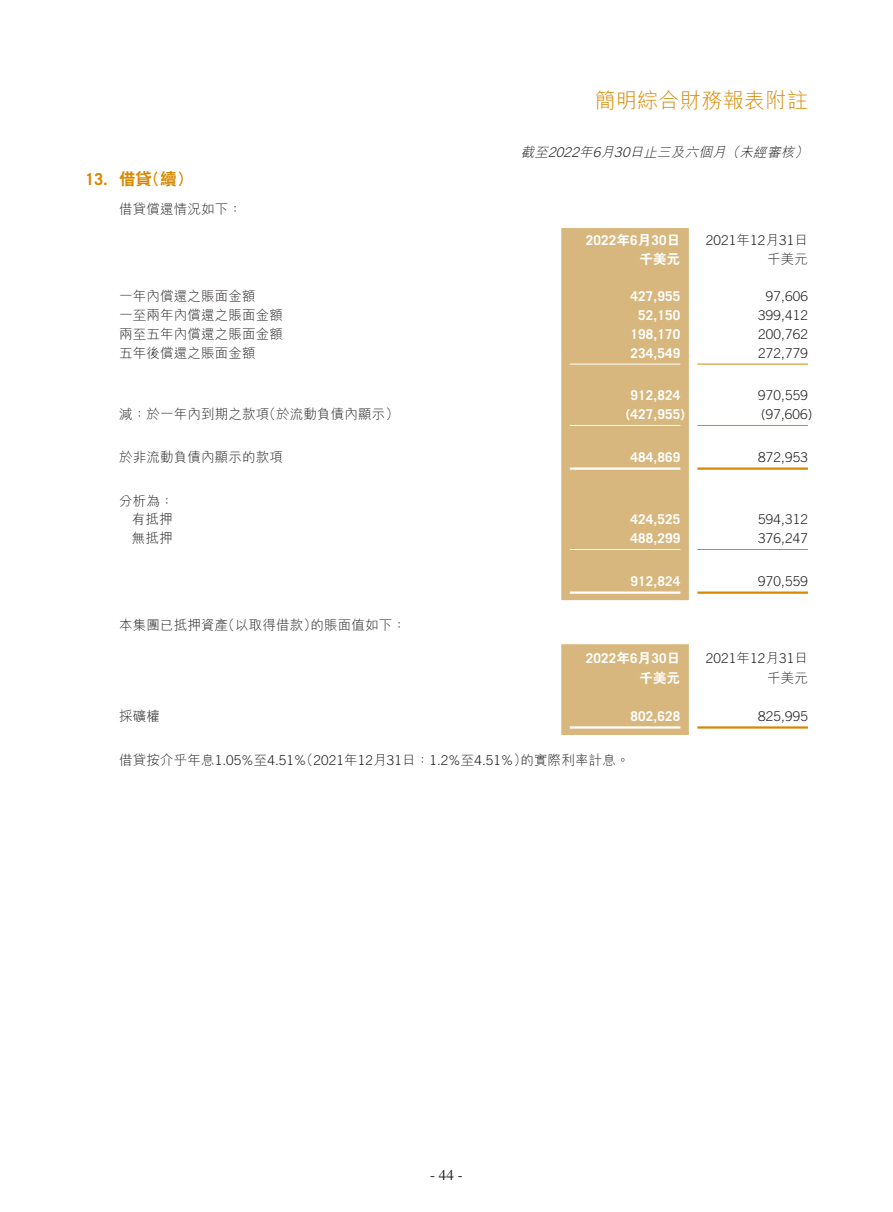
<style>
.page{position:relative;width:893px;height:1212px;background:#fff}
.page>*{position:absolute;margin:0;border:0;box-sizing:border-box;transform-origin:0 0}
.t1{font:300 21px "M Hei HK";letter-spacing:.015em;color:#d78800}
.t2{font:800 16.5px "C Hei 2 HK";color:#d78800}
.t3{font:15px "Times LT Std";color:#231f20}
.t4{font:300 13.5px "Trade Gothic LT Std";letter-spacing:.01em;color:#231f20}
.t5{font:300 13.5px/18.8px "M Hei HK";letter-spacing:.01em;color:#231f20;text-align:right}
.t6{font:700 13.5px "Trade Gothic LT Std";letter-spacing:.01em;color:#fff}
.t7{font:italic 300 13.5px "M Hei HK";color:#231f20}
.t8{font:800 13.5px "C Hei 2 HK";letter-spacing:.01em;color:#fff}
.s1{font-family:"Trade Gothic LT Std";font-weight:700}
.s2{font-family:"Trade Gothic LT Std"}
.s3{font-family:"C Hei 2 HK";font-weight:800}
.s4{font-family:"M Hei HK"}
</style>
<div class="page">
<div style="left:561px;top:228px;width:128px;height:372px;background:#d7b77d"></div>
<hr style="left:570px;top:364px;width:110px;height:1px;background:#fff">
<hr style="left:697px;top:364px;width:111px;height:1px;background:#d78800">
<hr style="left:570px;top:425px;width:110px;height:1px;background:#fff">
<hr style="left:697px;top:425px;width:111px;height:1px;background:#d78800">
<hr style="left:570px;top:467px;width:110px;height:3px;background:#fff">
<hr style="left:697px;top:467px;width:111px;height:3px;background:#d78800">
<hr style="left:570px;top:549px;width:110px;height:1px;background:#fff">
<hr style="left:697px;top:549px;width:111px;height:1px;background:#d78800">
<hr style="left:570px;top:591px;width:110px;height:3px;background:#fff">
<hr style="left:697px;top:591px;width:111px;height:3px;background:#d78800">
<div style="left:561px;top:644px;width:128px;height:91px;background:#d7b77d"></div>
<hr style="left:570px;top:726px;width:110px;height:3px;background:#fff">
<hr style="left:697px;top:726px;width:111px;height:3px;background:#d78800">
<p class="t2" style="left:85px;top:168px;width:110px"><span class="s1">13.</span> 借貸（續）</p>
<p class="t5" style="left:119px;top:199px;width:124px">借貸償還情況如下：</p>
<h1 class="t1" style="left:595px;top:86px;width:215px">簡明綜合財務報表附註</h1>
<p class="t7" style="left:521px;top:143px;width:293px">截至<span class="s2">2022</span>年<span class="s2">6</span>月<span class="s2">30</span>日止三及六個月（未經審核）</p>
<p class="t6" style="left:586px;top:232px;width:96px">2022<span class="s3">年</span>6<span class="s3">月</span>30<span class="s3">日</span></p>
<p class="t4" style="left:706px;top:232px;width:104px">2021<span class="s4">年</span>12<span class="s4">月</span>31<span class="s4">日</span></p>
<p class="t8" style="left:639px;top:250px;width:42px">千美元</p>
<p class="t5" style="left:767px;top:249px;width:42px">千美元</p>
<p class="t5" style="left:119px;top:286px;width:138px">一年內償還之賬面金額</p>
<p class="t6" style="left:631px;top:288px;width:51px">427,955</p>
<p class="t4" style="left:766px;top:289px;width:44px">97,606</p>
<p class="t5" style="left:119px;top:305px;width:165px">一至兩年內償還之賬面金額</p>
<p class="t6" style="left:638px;top:307px;width:44px">52,150</p>
<p class="t4" style="left:758px;top:307px;width:51px">399,412</p>
<p class="t5" style="left:119px;top:324px;width:165px">兩至五年內償還之賬面金額</p>
<p class="t6" style="left:631px;top:326px;width:51px">198,170</p>
<p class="t4" style="left:758px;top:326px;width:51px">200,762</p>
<p class="t5" style="left:119px;top:343px;width:138px">五年後償還之賬面金額</p>
<p class="t6" style="left:631px;top:344px;width:51px">234,549</p>
<p class="t4" style="left:758px;top:345px;width:51px">272,779</p>
<p class="t6" style="left:631px;top:387px;width:51px">912,824</p>
<p class="t4" style="left:758px;top:387px;width:51px">970,559</p>
<p class="t5" style="left:119px;top:404px;width:281px">減：於一年內到期之款項（於流動負債內顯示）</p>
<p class="t6" style="left:626px;top:406px;width:61px">(427,955)</p>
<p class="t4" style="left:761px;top:406px;width:53px">(97,606)</p>
<p class="t5" style="left:119px;top:447px;width:165px">於非流動負債內顯示的款項</p>
<p class="t6" style="left:631px;top:448px;width:51px">484,869</p>
<p class="t4" style="left:758px;top:449px;width:51px">872,953</p>
<p class="t5" style="left:119px;top:491px;width:56px">分析為：有抵押</p>
<p class="t6" style="left:631px;top:511px;width:51px">424,525</p>
<p class="t4" style="left:758px;top:511px;width:51px">594,312</p>
<p class="t5" style="left:132px;top:528px;width:42px">無抵押</p>
<p class="t6" style="left:631px;top:530px;width:51px">488,299</p>
<p class="t4" style="left:758px;top:530px;width:51px">376,247</p>
<p class="t6" style="left:631px;top:572px;width:51px">912,824</p>
<p class="t4" style="left:758px;top:573px;width:51px">970,559</p>
<p class="t5" style="left:119px;top:615px;width:288px">本集團已抵押資產（以取得借款）的賬面值如下：</p>
<p class="t6" style="left:586px;top:650px;width:96px">2022<span class="s3">年</span>6<span class="s3">月</span>30<span class="s3">日</span></p>
<p class="t4" style="left:706px;top:650px;width:104px">2021<span class="s4">年</span>12<span class="s4">月</span>31<span class="s4">日</span></p>
<p class="t8" style="left:639px;top:669px;width:42px">千美元</p>
<p class="t5" style="left:767px;top:668px;width:42px">千美元</p>
<p class="t5" style="left:119px;top:706px;width:42px">採礦權</p>
<p class="t6" style="left:631px;top:707px;width:51px">802,628</p>
<p class="t4" style="left:758px;top:708px;width:51px">825,995</p>
<p class="t4" style="left:119px;top:752px;width:512px"><span class="s4">借貸按介乎年息</span>1.05%<span class="s4">至</span>4.51%<span class="s4">（</span>2021<span class="s4">年</span>12<span class="s4">月</span>31<span class="s4">日：</span>1.2%<span class="s4">至</span>4.51%<span class="s4">）的實際利率計息。</span></p>
<p class="t3" style="left:430px;top:1167px;width:34px">- 44 -</p>
</div>
